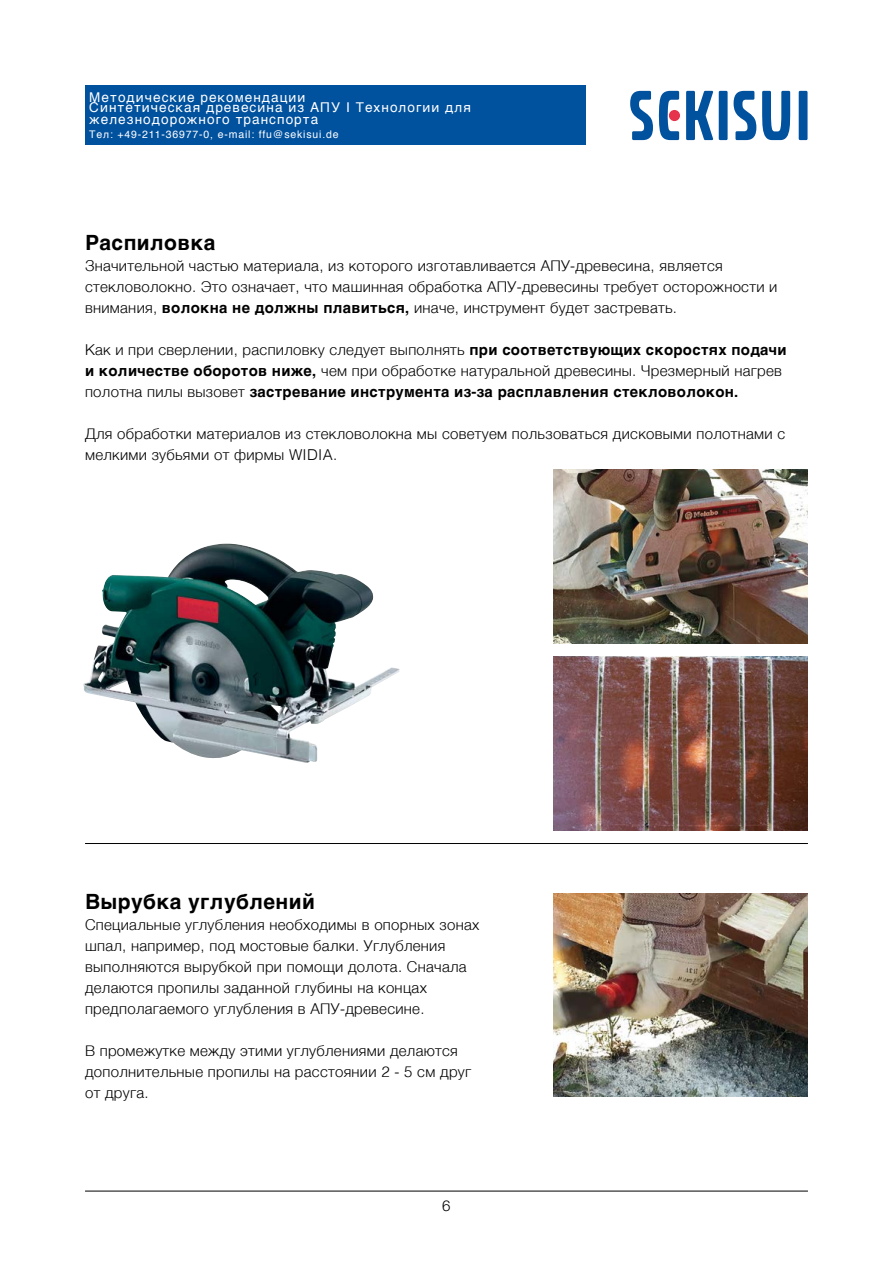
<style>
.page{position:relative;width:893px;height:1263px;background:#fff}
.page>*{position:absolute;margin:0;border:0;box-sizing:border-box;transform-origin:0 0}
.t1{font:700 21px "Helvetica";letter-spacing:.02em;color:#000}
.t2{font:300 15px/21px "Helvetica";letter-spacing:.02em;color:#000}
.t3{font:300 15px "Helvetica Neue LT Std";color:#000}
.t4{font:13.5px/10.5px "Helvetica";letter-spacing:.08em;color:#fff}
.t5{font:10.5px "Helvetica";letter-spacing:.08em;color:#fff}
.s1{font-weight:700}
</style>
<div class="page">
<img style="left:83px;top:543px;width:316px;height:220px">
<div style="left:719px;top:91px;width:9px;height:49px;background:#00519e"></div>
<div style="left:799px;top:91px;width:8px;height:49px;background:#00519e"></div>
<svg style="left:630px;top:91px;width:23px;height:49px"></svg>
<svg style="left:734px;top:91px;width:22px;height:49px"></svg>
<svg style="left:762px;top:91px;width:28px;height:49px"></svg>
<svg style="left:686px;top:91px;width:27px;height:49px"></svg>
<svg style="left:659px;top:91px;width:20px;height:49px"></svg>
<div style="left:669px;top:110px;width:11px;height:11px;background:#e5344b;border-radius:50%"></div>
<div style="left:85px;top:85px;width:500px;height:60px;background:#00519e"></div>
<img style="left:553px;top:469px;width:255px;height:175px">
<img style="left:553px;top:656px;width:255px;height:175px">
<img style="left:553px;top:893px;width:255px;height:203px">
<hr style="left:85px;top:1191px;width:723px;height:1px;background:#000">
<hr style="left:85px;top:843px;width:723px;height:1px;background:#000">
<p class="t4" style="left:89px;top:92px;width:383px">Методические рекомендации<br>Синтетическая древесина из АПУ I Технологии для</p>
<p class="t4" style="left:89px;top:115px;width:230px">железнодорожного транспорта</p>
<p class="t5" style="left:89px;top:126px;width:251px">Тел: +49-211-36977-0, e-mail: ffu@sekisui.de</p>
<h1 class="t1" style="left:85px;top:225px;width:132px">Распиловка</h1>
<p class="t2" style="left:85px;top:254px;width:694px">Значительной частью материала, из которого изготавливается АПУ-древесина, является стекловолокно. Это означает, что машинная обработка АПУ-древесины требует осторожности и внимания, <span class="s1">волокна не должны плавиться,</span> иначе, инструмент будет застревать.</p>
<p class="t2" style="left:85px;top:338px;width:703px">Как и при сверлении, распиловку следует выполнять <span class="s1">при соответствующих скоростях подачи и количестве оборотов ниже,</span> чем при обработке натуральной древесины. Чрезмерный нагрев полотна пилы вызовет <span class="s1">застревание инструмента из-за расплавления стекловолокон.</span></p>
<p class="t2" style="left:85px;top:422px;width:702px">Для обработки материалов из стекловолокна мы советуем пользоваться дисковыми полотнами с мелкими зубьями от фирмы WIDIA.</p>
<h1 class="t1" style="left:85px;top:884px;width:231px">Вырубка углублений</h1>
<p class="t2" style="left:85px;top:913px;width:396px">Специальные углубления необходимы в опорных зонах шпал, например, под мостовые балки. Углубления выполняются вырубкой при помощи долота. Сначала делаются пропилы заданной глубины на концах предполагаемого углубления в АПУ-древесине.</p>
<p class="t2" style="left:85px;top:1039px;width:388px">В промежутке между этими углублениями делаются дополнительные пропилы на расстоянии 2 - 5 см друг от друга.</p>
<p class="t3" style="left:442px;top:1197px;width:10px">6</p>
</div>
